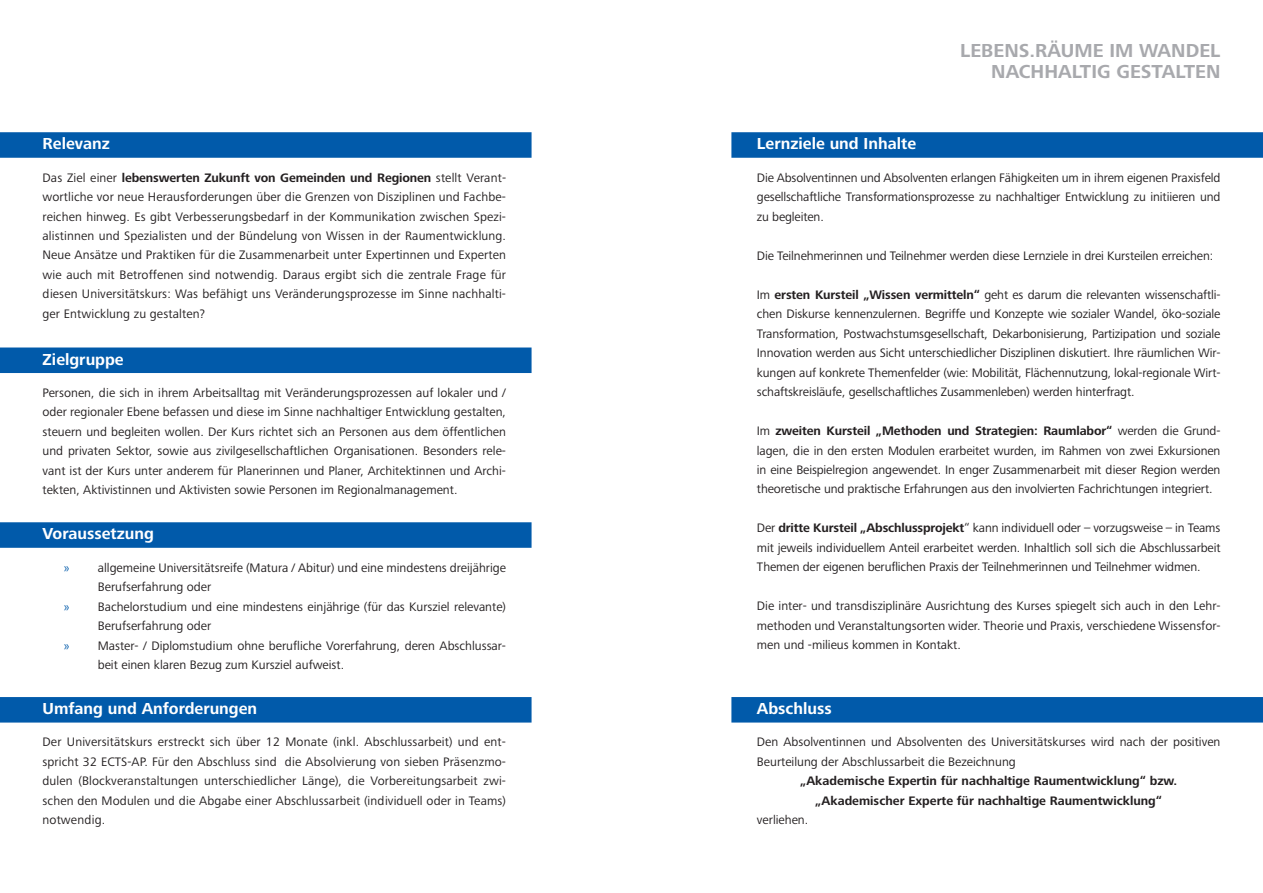
<style>
.page{position:relative;width:1263px;height:893px;background:#fff}
.page>*{position:absolute;margin:0;border:0;box-sizing:border-box;transform-origin:0 0}
.t1{font:700 19.5px/21px "Frutiger Next Pro";color:#a8a9ad;text-align:right}
.t2{font:700 16.5px "Frutiger Next Pro";color:#fff}
.t3{font:12.75px/19.5px "Frutiger Next Pro";color:#231f20;text-align:justify}
.t4{font:700 12.75px/19.5px "Frutiger Next Pro";color:#231f20;text-align:center}
.s1{font-weight:700}
.s2{color:#015aaa}
</style>
<div class="page">
<div style="left:0;top:132px;width:531px;height:26px;background:#015aaa"></div>
<div style="left:0;top:347px;width:531px;height:26px;background:#015aaa"></div>
<div style="left:0;top:522px;width:531px;height:26px;background:#015aaa"></div>
<div style="left:0;top:697px;width:531px;height:26px;background:#015aaa"></div>
<div style="left:731px;top:132px;width:532px;height:26px;background:#015aaa"></div>
<div style="left:731px;top:697px;width:532px;height:25px;background:#015aaa"></div>
<p class="t2" style="left:43px;top:134px;width:69px">Relevanz</p>
<p class="t3" style="left:43px;top:168px;width:465px">Das Ziel einer <span class="s1">lebenswerten Zukunft von Gemeinden und Regionen</span> stellt Verant&shy;wortliche vor neue Herausforderungen über die Grenzen von Disziplinen und Fachbe&shy;reichen hinweg. Es gibt Verbesserungsbedarf in der Kommunikation zwischen Spezi&shy;alistinnen und Spezialisten und der Bündelung von Wissen in der Raumentwicklung.<br>Neue Ansätze und Praktiken für die Zusammenarbeit unter Expertinnen und Experten wie auch mit Betroffenen sind notwendig. Daraus ergibt sich die zentrale Frage für diesen Universitätskurs: Was befähigt uns Veränderungsprozesse im Sinne nachhalti&shy;ger Entwicklung zu gestalten?</p>
<p class="t2" style="left:43px;top:350px;width:83px">Zielgruppe</p>
<p class="t3" style="left:43px;top:383px;width:465px">Personen, die sich in ihrem Arbeitsalltag mit Veränderungsprozessen auf lokaler und / oder regionaler Ebene befassen und diese im Sinne nachhaltiger Entwicklung gestalten, steuern und begleiten wollen. Der Kurs richtet sich an Personen aus dem öffentlichen und privaten Sektor, sowie aus zivilgesellschaftlichen Organisationen. Besonders rele&shy;vant ist der Kurs unter anderem für Planerinnen und Planer, Architektinnen und Archi&shy;tekten, Aktivistinnen und Aktivisten sowie Personen im Regionalmanagement.</p>
<p class="t2" style="left:43px;top:524px;width:113px">Voraussetzung</p>
<p class="t3" style="left:64px;top:558px;width:444px"><span class="s2">»</span> allgemeine Universitätsreife (Matura / Abitur) und eine mindestens dreijährige</p>
<p class="t3" style="left:98px;top:577px;width:115px">Berufserfahrung oder</p>
<p class="t3" style="left:64px;top:597px;width:444px"><span class="s2">»</span> Bachelorstudium und eine mindestens einjährige (für das Kursziel relevante)</p>
<p class="t3" style="left:98px;top:616px;width:115px">Berufserfahrung oder</p>
<p class="t3" style="left:64px;top:635px;width:444px"><span class="s2">»</span> Master- / Diplomstudium ohne berufliche Vorerfahrung, deren Abschlussar-</p>
<p class="t3" style="left:98px;top:655px;width:248px">beit einen klaren Bezug zum Kursziel aufweist.</p>
<p class="t2" style="left:43px;top:699px;width:216px">Umfang und Anforderungen</p>
<p class="t3" style="left:43px;top:732px;width:465px">Der Universitätskurs erstreckt sich über 12 Monate (inkl. Abschlussarbeit) und ent&shy;spricht 32 ECTS-AP. Für den Abschluss sind die Absolvierung von sieben Präsenzmo&shy;dulen (Blockveranstaltungen unterschiedlicher Länge), die Vorbereitungsarbeit zwi&shy;schen den Modulen und die Abgabe einer Abschlussarbeit (individuell oder in Teams) notwendig.</p>
<h1 class="t1" style="left:960px;top:40px;width:262px">LEBENS.RÄUME IM WANDEL<br>NACHHALTIG GESTALTEN</h1>
<p class="t2" style="left:757px;top:134px;width:161px">Lernziele und Inhalte</p>
<p class="t3" style="left:757px;top:168px;width:465px">Die Absolventinnen und Absolventen erlangen Fähigkeiten um in ihrem eigenen Praxisfeld gesellschaftliche Transformationsprozesse zu nachhaltiger Entwicklung zu initiieren und zu begleiten.</p>
<p class="t3" style="left:757px;top:245px;width:458px">Die Teilnehmerinnen und Teilnehmer werden diese Lernziele in drei Kursteilen erreichen:</p>
<p class="t3" style="left:757px;top:284px;width:465px">Im <span class="s1">ersten Kursteil „Wissen vermitteln“</span> geht es darum die relevanten wissenschaftli&shy;chen Diskurse kennenzulernen. Begriffe und Konzepte wie sozialer Wandel, öko-soziale Transformation, Postwachstumsgesellschaft, Dekarbonisierung, Partizipation und soziale Innovation werden aus Sicht unterschiedlicher Disziplinen diskutiert. Ihre räumlichen Wir&shy;kungen auf konkrete Themenfelder (wie: Mobilität, Flächennutzung, lokal-regionale Wirt&shy;schaftskreisläufe, gesellschaftliches Zusammenleben) werden hinterfragt.</p>
<p class="t3" style="left:757px;top:421px;width:465px">Im <span class="s1">zweiten Kursteil „Methoden und Strategien: Raumlabor“</span> werden die Grund&shy;lagen, die in den ersten Modulen erarbeitet wurden, im Rahmen von zwei Exkursionen in eine Beispielregion angewendet. In enger Zusammenarbeit mit dieser Region werden theoretische und praktische Erfahrungen aus den involvierten Fachrichtungen integriert.</p>
<p class="t3" style="left:757px;top:518px;width:465px">Der <span class="s1">dritte Kursteil „Abschlussprojekt</span>“ kann individuell oder – vorzugsweise – in Teams mit jeweils individuellem Anteil erarbeitet werden. Inhaltlich soll sich die Abschlussarbeit Themen der eigenen beruflichen Praxis der Teilnehmerinnen und Teilnehmer widmen.</p>
<p class="t3" style="left:757px;top:596px;width:465px">Die inter- und transdisziplinäre Ausrichtung des Kurses spiegelt sich auch in den Lehr&shy;methoden und Veranstaltungsorten wider. Theorie und Praxis, verschiedene Wissensfor&shy;men und -milieus kommen in Kontakt.</p>
<p class="t2" style="left:757px;top:699px;width:76px">Abschluss</p>
<p class="t3" style="left:757px;top:732px;width:465px">Den Absolventinnen und Absolventen des Universitätskurses wird nach der positiven<br>Beurteilung der Abschlussarbeit die Bezeichnung</p>
<p class="t4" style="left:800px;top:771px;width:379px">„Akademische Expertin für nachhaltige Raumentwicklung“ bzw. „Akademischer Experte für nachhaltige Raumentwicklung“</p>
<p class="t3" style="left:757px;top:810px;width:53px">verliehen.</p>
</div>
